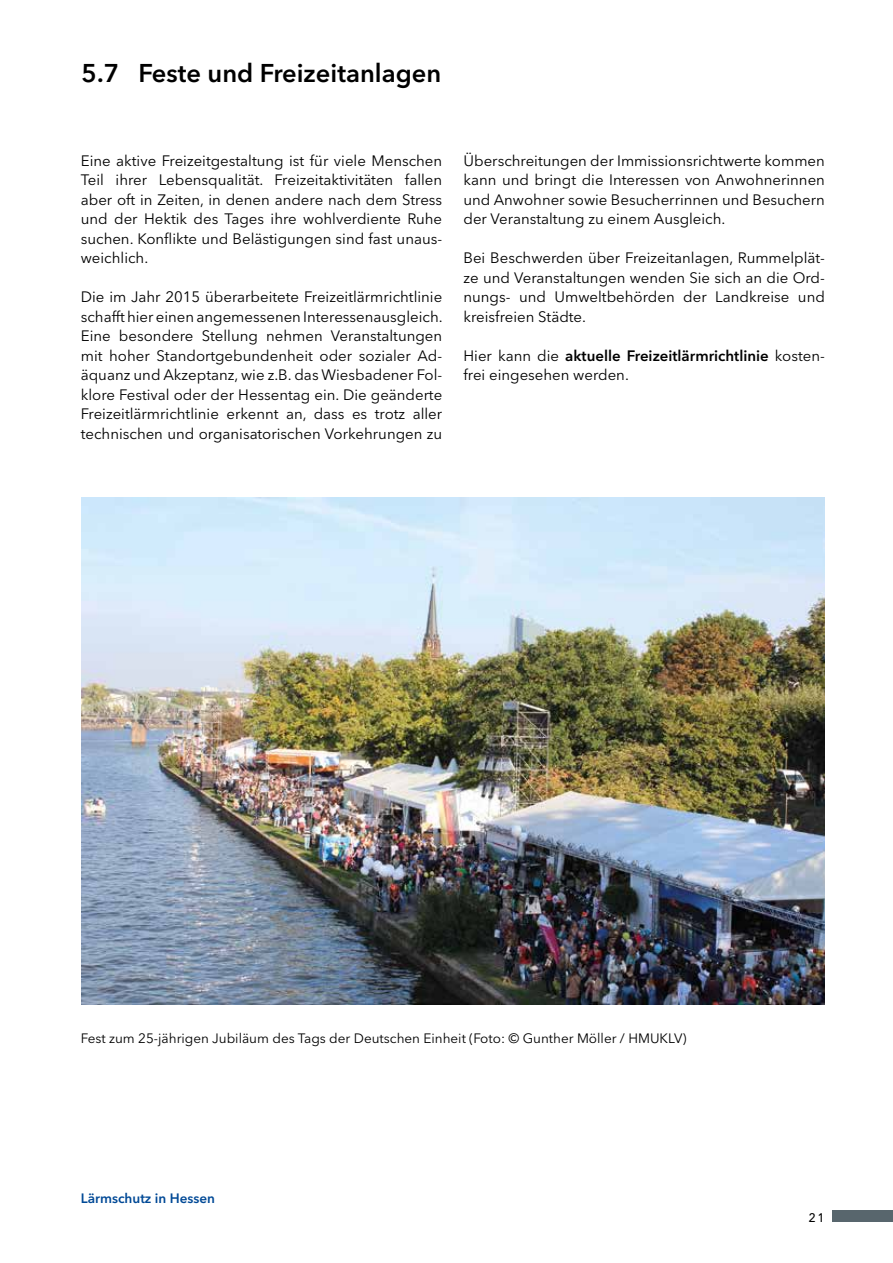
<style>
.page{position:relative;width:893px;height:1263px;background:#fff}
.page>*{position:absolute;margin:0;border:0;box-sizing:border-box;transform-origin:0 0}
.t1{font:600 25.5px "Avenir Next LT Pro";color:#000}
.t2{font:16.5px "Avenir Next LT Pro";color:#000}
.t3{font:15px/19.5px "Avenir Next LT Pro";color:#000;text-align:justify}
.t4{font:13.5px "Avenir Next LT Pro";color:#000}
.t5{font:600 13.5px "Avenir Next LT Pro";color:#004996}
.s1{font-weight:600}
</style>
<div class="page">
<div style="left:832px;top:1211px;width:61px;height:11px;background:#58666d"></div>
<img style="left:82px;top:497px;width:743px;height:507px">
<h2 class="t1" style="left:82px;top:58px;width:361px">5.7 Feste und Freizeitanlagen</h2>
<p class="t3" style="left:81px;top:150px;width:363px">Eine aktive Freizeitgestaltung ist für viele Menschen Teil ihrer Lebensqualität. Freizeitaktivitäten fallen aber oft in Zeiten, in denen andere nach dem Stress und der Hektik des Tages ihre wohlverdiente Ruhe suchen. Konflikte und Belästigungen sind fast unaus&shy;weichlich.</p>
<p class="t3" style="left:81px;top:287px;width:363px">Die im Jahr 2015 überarbeitete Freizeitlärmrichtlinie schafft hier einen angemessenen Interessenausgleich.<br>Eine besondere Stellung nehmen Veranstaltungen mit hoher Standortgebundenheit oder sozialer Ad&shy;äquanz und Akzeptanz, wie z.B. das Wiesbadener Fol&shy;klore Festival oder der Hessentag ein. Die geänderte Freizeitlärmrichtlinie erkennt an, dass es trotz aller technischen und organisatorischen Vorkehrungen zu</p>
<p class="t3" style="left:463px;top:150px;width:363px">Überschreitungen der Immissionsrichtwerte kommen kann und bringt die Interessen von Anwohnerinnen und Anwohner sowie Besucherrinnen und Besuchern der Veranstaltung zu einem Ausgleich.</p>
<p class="t3" style="left:463px;top:248px;width:363px">Bei Beschwerden über Freizeitanlagen, Rummelplät&shy;ze und Veranstaltungen wenden Sie sich an die Ord&shy;nungs- und Umweltbehörden der Landkreise und kreisfreien Städte.</p>
<p class="t3" style="left:463px;top:345px;width:363px">Hier kann die <span class="s1">aktuelle Freizeitlärmrichtlinie</span> kosten&shy;frei eingesehen werden.</p>
<p class="t4" style="left:81px;top:1030px;width:607px">Fest zum 25-jährigen Jubiläum des Tags der Deutschen Einheit (Foto: © Gunther Möller / HMUKLV)</p>
<p class="t5" style="left:81px;top:1190px;width:136px">Lärmschutz in Hessen</p>
<p class="t2" style="left:808px;top:1207px;width:18px">21</p>
</div>
